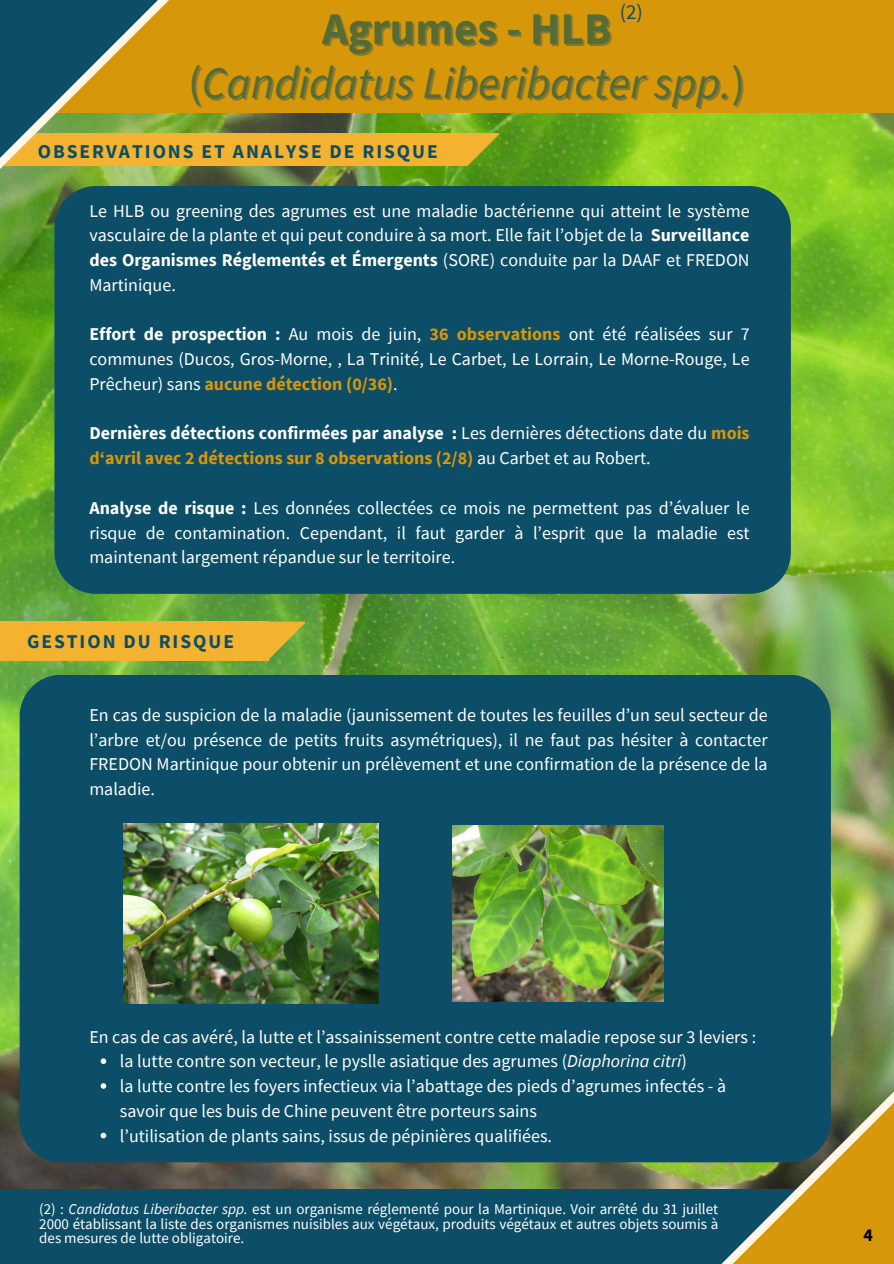
<style>
.page{position:relative;width:894px;height:1264px;background:#fff}
.page>*{position:absolute;margin:0;border:0;box-sizing:border-box;transform-origin:0 0}
.t1{font:italic 45px/54px "Source Sans Pro";color:#576b35;text-align:center}
.t2{font:21px "Source Sans Pro";color:#0c4e67}
.t3{font:700 19.5px "Source Sans Pro";letter-spacing:.1em;color:#0c4e67}
.t4{font:18px/24.8px "Source Sans Pro";color:#fff;text-align:justify}
.t5{font:700 18px "Source Sans Pro";color:#000}
.t6{font:15px/14.7px "Source Sans Pro";color:#fff;text-align:justify}
.s1{font-weight:700;font-style:normal}
.s2{font-style:normal;color:rgb(12 78 103/.4)}
.s3{font-weight:700}
.s4{font-weight:700;color:#d6970a}
.s5{font-style:italic}
</style>
<div class="page">
<img style="left:0;top:113px;width:893px;height:1076px">
<div style="left:39px;top:0;width:854px;height:113px;background:#d6970a"></div>
<div style="left:0;top:1189px;width:893px;height:74px;background:#0c4e67"></div>
<svg style="left:525px;top:934px;width:368px;height:329px"></svg>
<div style="left:0;top:133px;width:467px;height:33px;background:#f4b231"></div>
<svg style="left:0;top:0;width:376px;height:319px"></svg>
<svg style="left:467px;top:133px;width:32px;height:33px"></svg>
<div style="left:20px;top:674px;width:810px;height:488px;background:#0c4e67"></div>
<div style="left:54px;top:186px;width:736px;height:408px;background:#0c4e67"></div>
<svg style="left:269px;top:621px;width:36px;height:40px"></svg>
<div style="left:0;top:621px;width:269px;height:40px;background:#f4b231"></div>
<svg style="left:101px;top:1058px;width:5px;height:6px"></svg>
<svg style="left:101px;top:1083px;width:5px;height:5px"></svg>
<svg style="left:101px;top:1132px;width:5px;height:6px"></svg>
<img style="left:452px;top:825px;width:211px;height:176px">
<img style="left:124px;top:823px;width:254px;height:180px">
<h4 class="t2" style="left:619px;top:-1px;width:25px">(2)</h4>
<h1 class="t1" style="left:190px;top:1px;width:558px"><span class="s1">Agrumes - HLB<br></span><span class="s2">(</span>Candidatus Liberibacter spp.<span class="s2">)</span></h1>
<p class="t3" style="left:38px;top:138px;width:401px">OBSERVATIONS ET ANALYSE DE RISQUE</p>
<p class="t4" style="left:89px;top:198px;width:661px">Le HLB ou greening des agrumes est une maladie bactérienne qui atteint le système vasculaire de la plante et qui peut conduire à sa mort. Elle fait l’objet de la <span class="s3">Surveillance des Organismes Réglementés et Émergents</span> (SORE) conduite par la DAAF et FREDON Martinique.</p>
<p class="t4" style="left:89px;top:322px;width:661px"><span class="s3">Effort de prospection :</span> Au mois de juin, <span class="s4">36 observations</span> ont été réalisées sur 7 communes (Ducos, Gros-Morne, , La Trinité, Le Carbet, Le Lorrain, Le Morne-Rouge, Le Prêcheur) sans <span class="s4">aucune détection (0/36)</span>.</p>
<p class="t4" style="left:89px;top:421px;width:661px"><span class="s3">Dernières détections confirmées par analyse :</span> Les dernières détections date du <span class="s4">mois d‘avril avec 2 détections sur 8 observations (2/8)</span> au Carbet et au Robert.</p>
<p class="t4" style="left:89px;top:495px;width:661px"><span class="s3">Analyse de risque :</span> Les données collectées ce mois ne permettent pas d’évaluer le risque de contamination. Cependant, il faut garder à l’esprit que la maladie est maintenant largement répandue sur le territoire.</p>
<h3 class="t3" style="left:27px;top:629px;width:208px">GESTION DU RISQUE</h3>
<h2 class="t4" style="left:89px;top:702px;width:679px">En cas de suspicion de la maladie (jaunissement de toutes les feuilles d’un seul secteur de l’arbre et/ou présence de petits fruits asymétriques), il ne faut pas hésiter à contacter FREDON Martinique pour obtenir un prélèvement et une confirmation de la présence de la maladie.</h2>
<p class="t4" style="left:89px;top:1023px;width:668px">En cas de cas avéré, la lutte et l’assainissement contre cette maladie repose sur 3 leviers :</p>
<h4 class="t4" style="left:120px;top:1048px;width:568px">la lutte contre son vecteur, le pyslle asiatique des agrumes (<span class="s5">Diaphorina citri</span>)</h4>
<h4 class="t4" style="left:120px;top:1073px;width:607px">la lutte contre les foyers infectieux via l’abattage des pieds d’agrumes infectés - à savoir que les buis de Chine peuvent être porteurs sains</h4>
<h4 class="t4" style="left:120px;top:1122px;width:433px">l’utilisation de plants sains, issus de pépinières qualifiées.</h4>
<h4 class="t6" style="left:39px;top:1201px;width:680px">(2) : <span class="s5">Candidatus Liberibacter spp.</span> est un organisme réglementé pour la Martinique. Voir arrêté du 31 juillet 2000 établissant la liste des organismes nuisibles aux végétaux, produits végétaux et autres objets soumis à des mesures de lutte obligatoire.</h4>
<h2 class="t5" style="left:863px;top:1223px;width:11px">4</h2>
</div>
